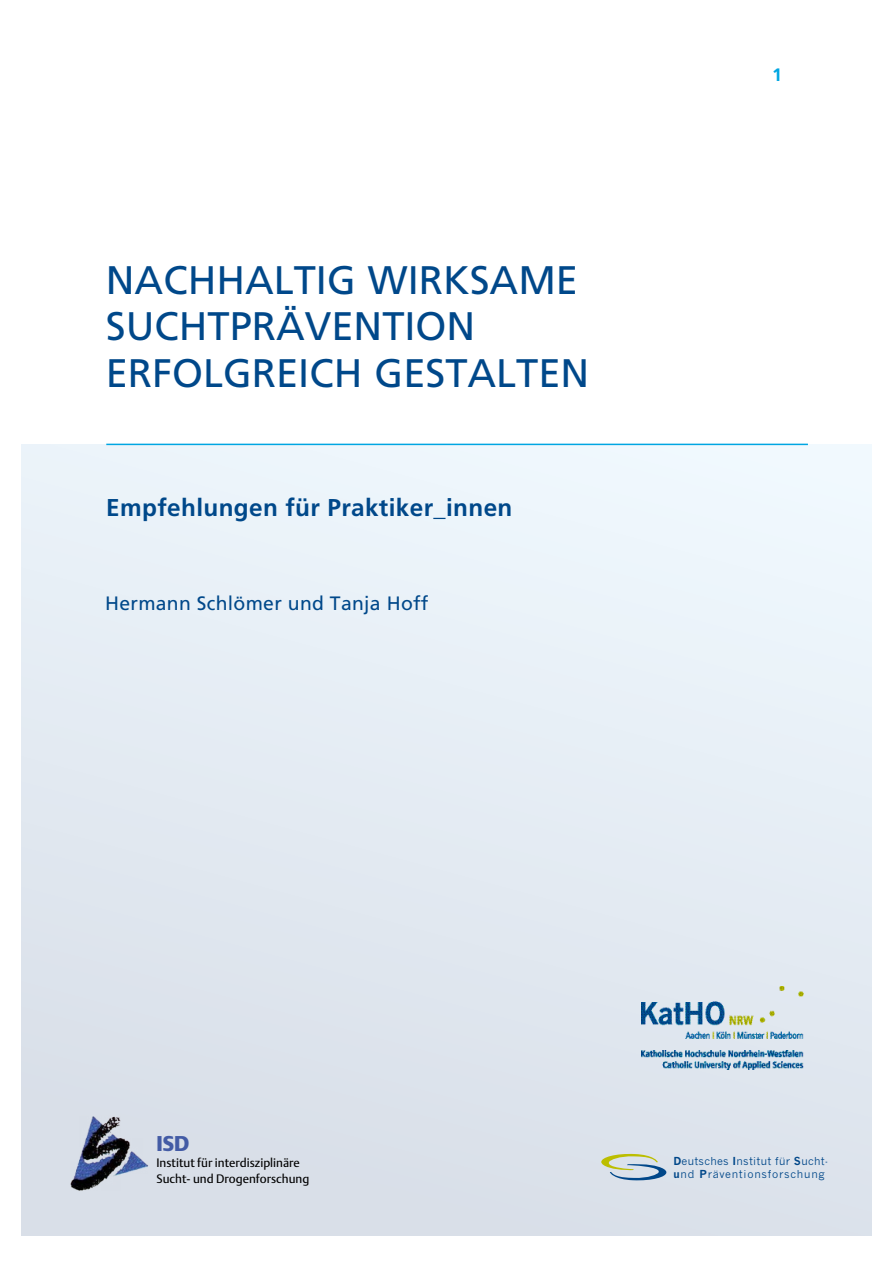
<style>
.page{position:relative;width:893px;height:1263px;background:#fff}
.page>*{position:absolute;margin:0;border:0;box-sizing:border-box;transform-origin:0 0}
.Kat_Head_Reg_18_8mm{font:39.75px/46.5px "Frutiger LT Std";color:#00488a}
.Kat_Vorlauf2_12_5_5{font:700 24.3px "Frutiger LT Std";letter-spacing:.015em;color:#00488a}
.t1{font:900 21.15px "DTL Argo T";color:#435ba5}
.Kat_Anh_Head_Balken{font:19.35px "Frutiger LT Std";letter-spacing:.015em;color:#00488a}
.Kat_Pagina_12{font:700 18px "Frutiger LT Std";color:#00a6e2}
.t2{font:12.15px/15.1px "DTL Argo T";color:#000}
.t3{font:10.8px/13px "News Gothic";letter-spacing:.05em;color:#004789}
.s1{font-weight:700}
</style>
<div class="page">
<div style="left:21px;top:444px;width:851px;height:792px;background:#e4ebf3"></div>
<hr style="left:106px;top:444px;width:702px;height:1px;background:#00a6e2">
<img style="left:642px;top:987px;width:162px;height:82px">
<img style="left:69px;top:1111px;width:83px;height:82px">
<svg style="left:601px;top:1154px;width:65px;height:27px"></svg>
<p class="Kat_Head_Reg_18_8mm" style="left:106px;top:257px;width:485px">NACHHALTIG WIRKSAME<br>SUCHTPRÄVENTION<br>ERFOLGREICH GESTALTEN</p>
<p class="Kat_Vorlauf2_12_5_5" style="left:106px;top:493px;width:408px">Empfehlungen für Praktiker_innen</p>
<p class="Kat_Anh_Head_Balken" style="left:105px;top:592px;width:325px">Hermann Schlömer und Tanja Hoff</p>
<p class="Kat_Pagina_12" style="left:772px;top:64px;width:12px">1</p>
<p class="t1" style="left:156px;top:1131px;width:34px">ISD</p>
<p class="t2" style="left:156px;top:1155px;width:154px">Institut für interdisziplinäre<br>Sucht- und Drogenforschung</p>
<p class="t3" style="left:673px;top:1155px;width:156px"><span class="s1">D</span>eutsches <span class="s1">I</span>nstitut für <span class="s1">S</span>ucht&shy;<span class="s1">u</span>nd <span class="s1">P</span>räventionsforschung</p>
</div>
